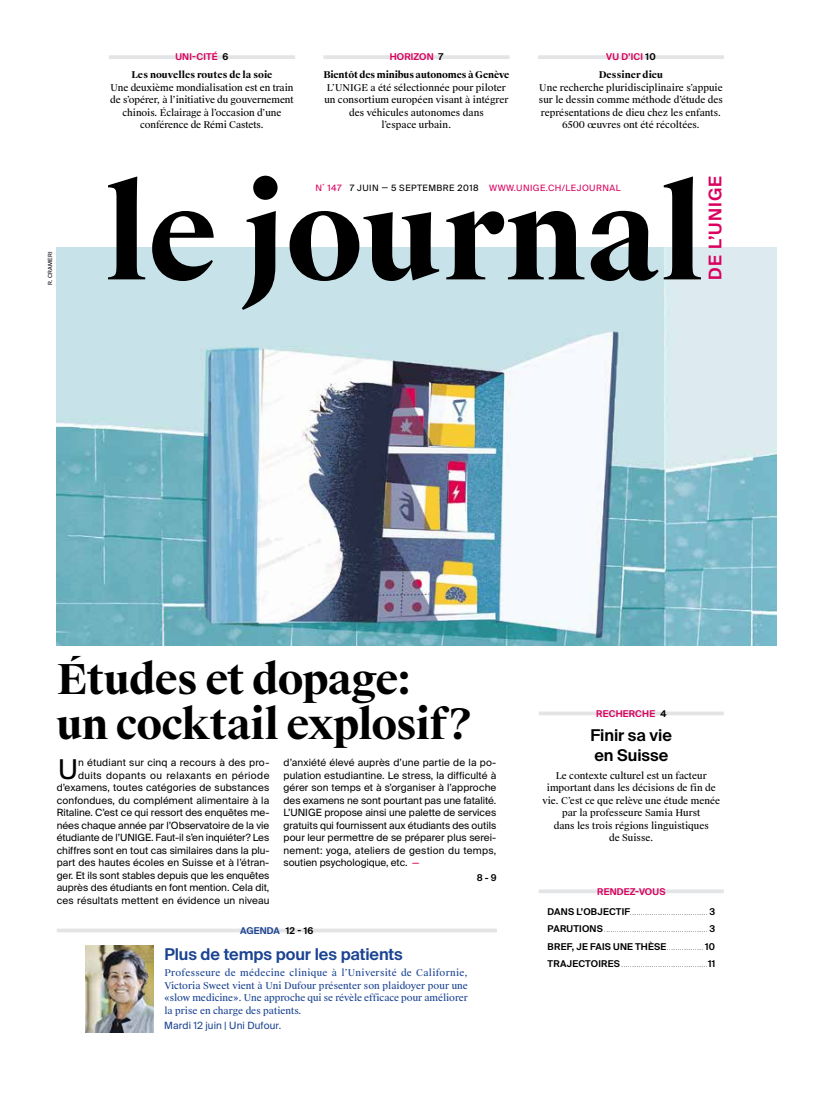
<style>
.page{position:relative;width:833px;height:1099px;background:#fff}
.page>*{position:absolute;margin:0;border:0;box-sizing:border-box;transform-origin:0 0}
.t1{font:700 125px "Suisse Works";color:#000}
.t2{font:700 41.25px/45px "Suisse Works";letter-spacing:-.025em;color:#000}
.t3{font:27.25px "Suisse Intl";color:#000}
.t4{font:600 17.5px "Suisse Intl";letter-spacing:.06em;color:#da005e}
.t5{font:600 16.25px "Suisse Intl";letter-spacing:-.005em;color:#1a4392}
.t6{font:600 16.25px/19.5px "Suisse Intl";letter-spacing:-.005em;color:#000}
.t7{font:10px/12.5px "Suisse Intl";color:#000;text-align:right}
.t8{font:10px "Suisse Intl";letter-spacing:.01em;color:#1a4392}
.t9{font:9.38px/12.5px "Suisse Works";color:#000;text-align:center}
.t10{font:100 9.38px/17.5px "Suisse Intl";color:#000;text-align:center}
.t11{font:9.38px/12.5px "Suisse Works";letter-spacing:-.005em;color:#1a4392;text-align:justify}
.t12{font:700 9.38px "Suisse Works";letter-spacing:-.01em;color:#000}
.t13{font:600 9.38px "Suisse Intl";letter-spacing:.02em;color:#da005e}
.t14{font:600 9.38px "Suisse Intl";letter-spacing:.02em;color:#1a4392}
.t15{font:600 9.38px "Suisse Intl";color:#000}
.t16{font:8.75px "Suisse Intl";letter-spacing:.05em;color:#da005e}
.t17{font:5.62px "Suisse Intl";letter-spacing:.03em;color:#000}
.s1{color:#000}
.s2{color:#da005e}
.s3{font-weight:600;color:#da005e}
.s4{font-weight:600}
</style>
<div class="page">
<hr style="left:109px;top:55px;width:186px;height:4px;background:#e3e4e6">
<hr style="left:323px;top:55px;width:186px;height:4px;background:#e3e4e6">
<hr style="left:538px;top:55px;width:186px;height:4px;background:#e3e4e6">
<img style="left:57px;top:247px;width:719px;height:398px">
<svg style="left:57px;top:928px;width:440px;height:4px;fill:#e3e4e6"></svg>
<img style="left:85px;top:945px;width:68px;height:87px">
<svg style="left:539px;top:711px;width:185px;height:4px"></svg>
<hr style="left:539px;top:889px;width:185px;height:4px;background:#e3e4e6">
<p class="t17" style="left:47px;top:285px;width:35px;rotate:-90deg">R. CRAMERI</p>
<p class="t13" style="left:175px;top:52px;width:55px">UNI-CITÉ <span class="s1">6</span></p>
<p class="t12" style="left:131px;top:69px;width:142px">Les nouvelles routes de la soie</p>
<p class="t9" style="left:110px;top:81px;width:185px">Une deuxième mondialisation est en train de s’opérer, à l’initiative du gouvernement chinois. Éclairage à l’occasion d’une conférence de Rémi Castets.</p>
<p class="t13" style="left:390px;top:52px;width:55px">HORIZON <span class="s1">7</span></p>
<p class="t12" style="left:323px;top:69px;width:188px">Bientôt des minibus autonomes à Genève</p>
<p class="t9" style="left:324px;top:81px;width:186px">L’UNIGE a été sélectionnée pour piloter un consortium européen visant à intégrer des véhicules autonomes dans<br>l’espace urbain.</p>
<p class="t13" style="left:606px;top:52px;width:51px">VU D’ICI <span class="s1">10</span></p>
<p class="t12" style="left:599px;top:69px;width:66px">Dessiner dieu</p>
<p class="t9" style="left:539px;top:81px;width:185px">Une recherche pluridisciplinaire s’appuie sur le dessin comme méthode d’étude des représentations de dieu chez les enfants.<br>6500 œuvres ont été récoltées.</p>
<h1 class="t1" style="left:104px;top:157px;width:602px">le journal</h1>
<h3 class="t4" style="left:705px;top:280px;width:105px;rotate:-90deg">DE L’UNIGE</h3>
<p class="t16" style="left:315px;top:182px;width:307px">N˚ 147 <span class="s1">7 JUIN — 5 SEPTEMBRE 2018</span> WWW.UNIGE.CH/LEJOURNAL</p>
<h2 class="t2" style="left:57px;top:658px;width:419px">Études et dopage:<br>un cocktail explosif?</h2>
<h3 class="t3" style="left:58px;top:753px;width:21px">U</h3>
<p class="t7" style="left:57px;top:756px;width:214px">n étudiant sur cinq a recours à des pro&shy;duits dopants ou relaxants en période d’examens, toutes catégories de substances confondues, du complément alimentaire à la Ritaline. C’est ce qui ressort des enquêtes me&shy;nées chaque année par l’Observatoire de la vie étudiante de l’UNIGE. Faut-il s’en inquiéter? Les chiffres sont en tout cas similaires dans la plu&shy;part des hautes écoles en Suisse et à l’étran&shy;ger. Et ils sont stables depuis que les enquêtes auprès des étudiants en font mention. Cela dit, ces résultats mettent en évidence un niveau</p>
<p class="t7" style="left:283px;top:756px;width:214px;text-align:justify">d’anxiété élevé auprès d’une partie de la po&shy;pulation estudiantine. Le stress, la difficulté à gérer son temps et à s’organiser à l’approche des examens ne sont pourtant pas une fatalité.<br>L’UNIGE propose ainsi une palette de services gratuits qui fournissent aux étudiants des outils pour leur permettre de se préparer plus serei&shy;nement: yoga, ateliers de gestion du temps, soutien psychologique, etc. <span class="s2">—</span></p>
<p class="t15" style="left:477px;top:871px;width:21px">8 - 9</p>
<p class="t14" style="left:240px;top:925px;width:75px">AGENDA <span class="s1">12 - 16</span></p>
<p class="t11" style="left:164px;top:966px;width:305px">Professeure de médecine clinique à l’Université de Californie, Victoria Sweet vient à Uni Dufour présenter son plaidoyer pour une «slow medicine». Une approche qui se révèle efficace pour améliorer la prise en charge des patients.</p>
<p class="t8" style="left:164px;top:1019px;width:118px">Mardi 12 juin | Uni Dufour.</p>
<h3 class="t5" style="left:164px;top:944px;width:240px">Plus de temps pour les patients</h3>
<p class="t13" style="left:596px;top:708px;width:72px">RECHERCHE <span class="s1">4</span></p>
<h3 class="t6" style="left:590px;top:725px;width:83px">Finir sa vie en Suisse</h3>
<p class="t9" style="left:542px;top:769px;width:179px">Le contexte culturel est un facteur important dans les décisions de fin de vie. C’est ce que relève une étude menée par la professeure Samia Hurst<br>dans les trois régions linguistiques<br>de Suisse.</p>
<p class="t10" style="left:547px;top:881px;width:169px;line-height:20px"><span class="s3">RENDEZ-VOUS<br></span><span class="s4">DANS L’OBJECTIF</span>....................................<span class="s4">3</span></p>
<p class="t10" style="left:547px;top:920px;width:169px;text-align:justify"><span class="s4">PARUTIONS</span>................................................<span class="s4">3<br>BREF, JE FAIS UNE THÈSE</span>................. <span class="s4">10<br>TRAJECTOIRES</span>........................................<span class="s4">11</span></p>
</div>
